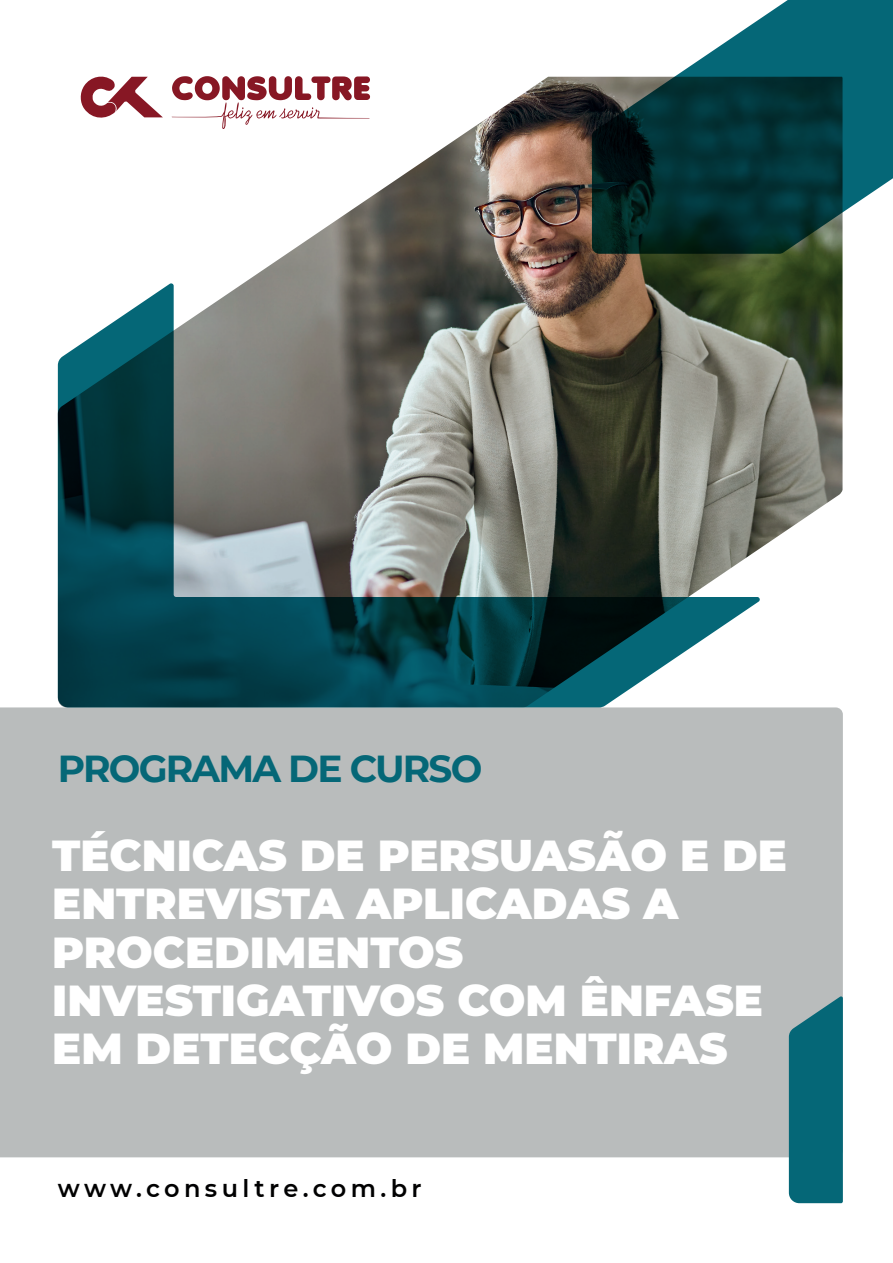
<style>
.page{position:relative;width:893px;height:1263px;background:#fff}
.page>*{position:absolute;margin:0;border:0;box-sizing:border-box;transform-origin:0 0}
.t1{font:900 43.35px/48.2px "Montserrat";color:#fff}
.t2{font:700 37.5px "Montserrat";letter-spacing:-.05em;color:#056777}
.t3{font:600 24px "Montserrat";letter-spacing:.185em;color:#000001}
</style>
<div class="page">
<svg style="left:98px;top:76px;width:50px;height:1px"></svg>
<div style="left:0;top:707px;width:843px;height:450px;background:#b9bcbc"></div>
<img style="left:80px;top:77px;width:762px;height:472px">
<svg style="left:592px;top:0;width:301px;height:254px"></svg>
<svg style="left:789px;top:996px;width:54px;height:207px;background:#146e7d"></svg>
<svg style="left:58px;top:283px;width:702px;height:424px;background:#596e6c"></svg>
<p class="t2" style="left:58px;top:741px;width:426px">PROGRAMA DE CURSO</p>
<p class="t1" style="left:52px;top:829px;width:736px">TÉCNICAS DE PERSUASÃO E DE<br>ENTREVISTA APLICADAS A<br>PROCEDIMENTOS<br>INVESTIGATIVOS COM ÊNFASE<br>EM DETECÇÃO DE MENTIRAS</p>
<p class="t3" style="left:58px;top:1172px;width:365px">www.consultre.com.br</p>
</div>
